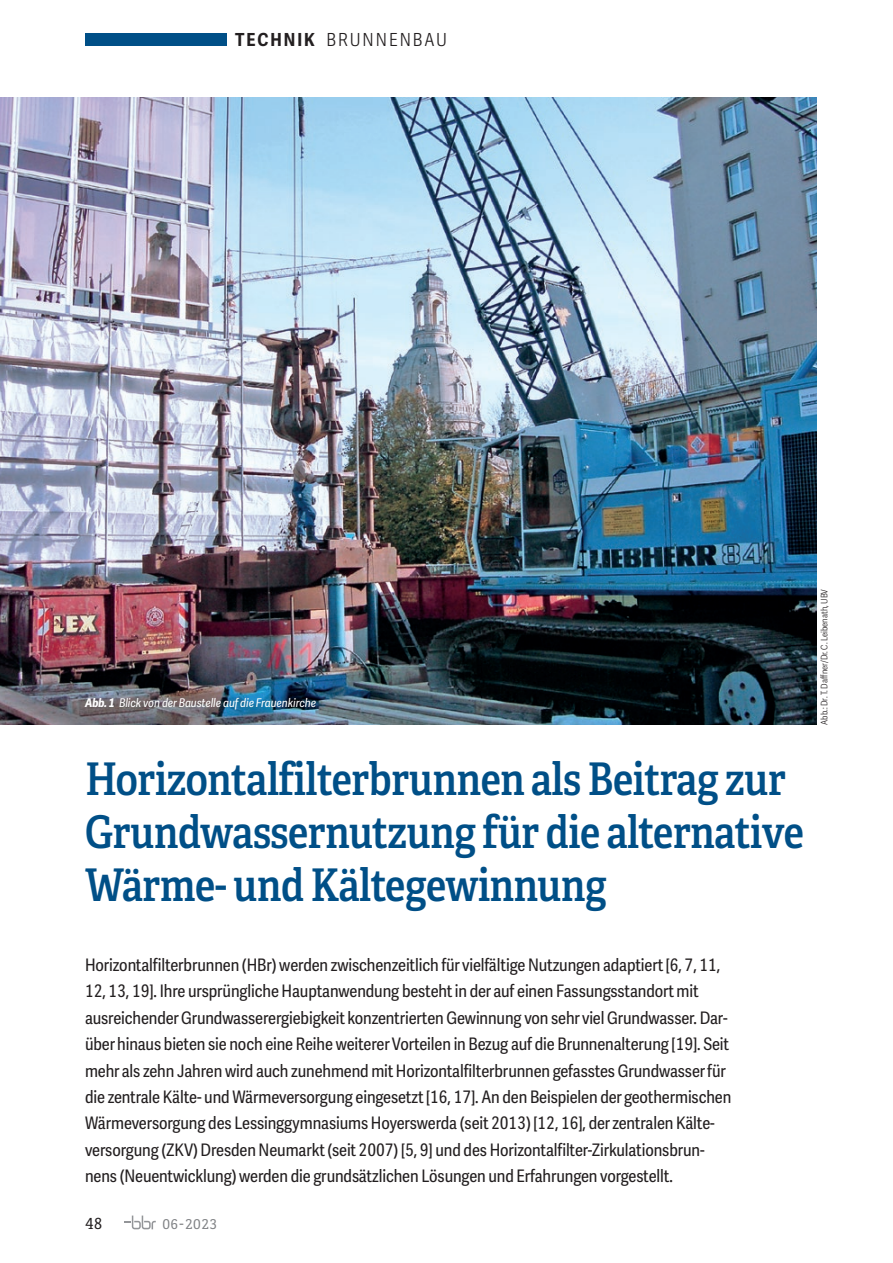
<style>
.page{position:relative;width:893px;height:1263px;background:#fff}
.page>*{position:absolute;margin:0;border:0;box-sizing:border-box;transform-origin:0 0}
.t1{font:600 45px/52.8px "Adelle Condensed";letter-spacing:-.01em;color:#004f87}
.t2{font:300 18px "Adelle Sans Cnd";letter-spacing:.11em;color:#231f20}
.t3{font:17.25px/26.4px "Adelle Sans Cnd";letter-spacing:-.005em;color:#231f20}
.t4{font:15.3px "Adelle";color:#231f20}
.t5{font:13.5px "Adelle";letter-spacing:.03em;color:#808285}
.t6{font:italic 12px "Adelle Sans Cnd";color:#fff}
.t7{font:300 9px "Adelle Sans Cnd";color:#231f20}
.s1{font-weight:700}
</style>
<div class="page">
<svg style="left:124px;top:1215px;width:32px;height:14px"></svg>
<div style="left:85px;top:33px;width:141px;height:13px;background:#004f87"></div>
<img style="left:0;top:98px;width:816px;height:627px">
<p class="t2" style="left:235px;top:29px;width:213px"><span class="s1">TECHNIK</span> BRUNNENBAU</p>
<p class="t6" style="left:85px;top:696px;width:232px"><span class="s1">Abb. 1</span> Blick von der Baustelle auf die Frauenkirche</p>
<h1 class="t1" style="left:85px;top:753px;width:720px">Horizontalfilterbrunnen als Beitrag zur<br>Grundwassernutzung für die alternative<br>Wärme- und Kältegewinnung</h1>
<p class="t7" style="left:819px;top:725px;width:137px;rotate:-90deg">Abb.: Dr. T. Daffner/Dr. C. Leibenath, UBV</p>
<p class="t3" style="left:85px;top:952px;width:648px">Horizontalfilterbrunnen (HBr) werden zwischenzeitlich für vielfältige Nutzungen adaptiert [6, 7, 11, 12, 13, 19]. Ihre ursprüngliche Hauptanwendung besteht in der auf einen Fassungsstandort mit ausreichender Grundwasserergiebigkeit konzentrierten Gewinnung von sehr viel Grundwasser. Dar&shy;über hinaus bieten sie noch eine Reihe weiterer Vorteilen in Bezug auf die Brunnenalterung [19]. Seit mehr als zehn Jahren wird auch zunehmend mit Horizontalfilterbrunnen gefasstes Grundwasser für die zentrale Kälte- und Wärmeversorgung eingesetzt [16, 17]. An den Beispielen der geothermischen Wärmeversorgung des Lessinggymnasiums Hoyerswerda (seit 2013) [12, 16], der zentralen Kälte&shy;versorgung (ZKV) Dresden Neumarkt (seit 2007) [5, 9] und des Horizontalfilter-Zirkulationsbrun&shy;nens (Neuentwicklung) werden die grundsätzlichen Lösungen und Erfahrungen vorgestellt.</p>
<p class="t4" style="left:85px;top:1214px;width:19px">48</p>
<p class="t5" style="left:162px;top:1216px;width:56px">06-2023</p>
</div>
